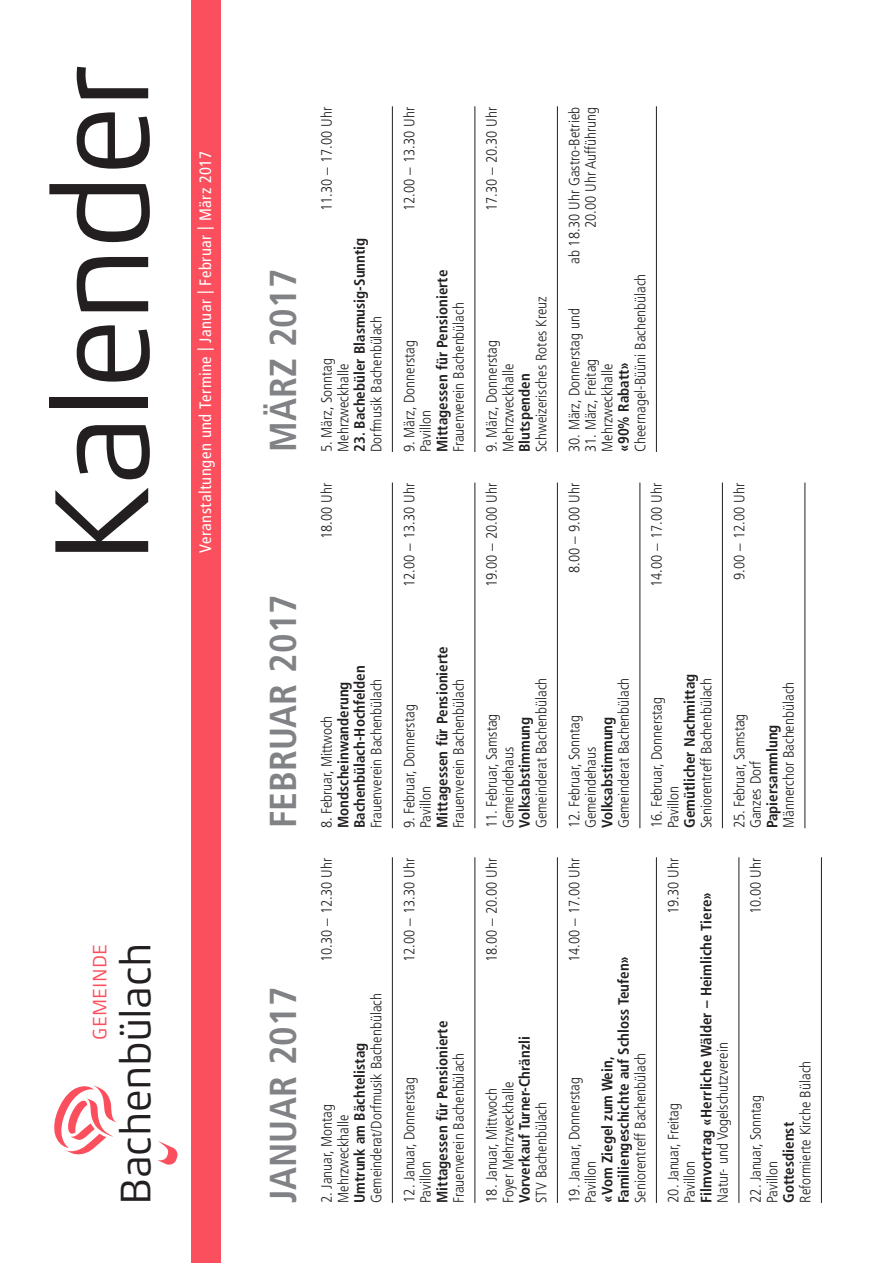
<style>
.page{position:relative;width:893px;height:1263px;background:#fff}
.page>*{position:absolute;margin:0;border:0;box-sizing:border-box;transform-origin:0 0}
.t1{font:136.5px "Xenois Sans Pro";letter-spacing:-.03em;color:#231f20}
.t2{font:43.5px "Xenois Sans Pro";letter-spacing:-.015em;color:#231f20}
.t3{font:700 condensed 37.5px "Frutiger";letter-spacing:.005em;color:#808285}
.t4{font:19.65px "Xenois Sans Pro";letter-spacing:.005em;color:#fc4f5e}
.t5{font:condensed 16.5px "Frutiger";letter-spacing:.03em;color:#fff}
.t6{font:300 condensed 15px "Frutiger";color:#231f20}
.t7{font:700 condensed 15px/16.5px "Frutiger";color:#231f20}
</style>
<div class="page">
<div style="left:191px;top:0;width:29px;height:1263px;background:#fc4f5e"></div>
<svg style="left:54px;top:1085px;width:63px;height:70px"></svg>
<svg style="left:157px;top:1141px;width:21px;height:24px"></svg>
<hr style="left:392px;top:106px;width:1px;height:346px;background:#231f20">
<hr style="left:474px;top:106px;width:1px;height:346px;background:#231f20">
<hr style="left:557px;top:106px;width:1px;height:346px;background:#231f20">
<hr style="left:656px;top:106px;width:1px;height:346px;background:#231f20">
<hr style="left:392px;top:482px;width:1px;height:346px;background:#231f20">
<hr style="left:474px;top:482px;width:1px;height:346px;background:#231f20">
<hr style="left:557px;top:482px;width:1px;height:346px;background:#231f20">
<hr style="left:639px;top:482px;width:1px;height:346px;background:#231f20">
<hr style="left:722px;top:482px;width:1px;height:346px;background:#231f20">
<hr style="left:804px;top:482px;width:1px;height:346px;background:#231f20">
<hr style="left:392px;top:857px;width:1px;height:346px;background:#231f20">
<hr style="left:474px;top:857px;width:1px;height:346px;background:#231f20">
<hr style="left:557px;top:857px;width:1px;height:346px;background:#231f20">
<hr style="left:656px;top:857px;width:1px;height:346px;background:#231f20">
<hr style="left:738px;top:857px;width:1px;height:346px;background:#231f20">
<hr style="left:821px;top:857px;width:1px;height:346px;background:#231f20">
<h1 class="t1" style="left:25px;top:565px;width:506px;rotate:-90deg">Kalender</h1>
<p class="t5" style="left:196px;top:553px;width:403px;rotate:-90deg">Veranstaltungen und Termine | Januar | Februar | März 2017</p>
<h3 class="t4" style="left:89px;top:1039px;width:97px;rotate:-90deg">GEMEINDE</h3>
<h2 class="t2" style="left:111px;top:1205px;width:264px;rotate:-90deg">Bachenbülach</h2>
<h3 class="t3" style="left:261px;top:452px;width:185px;rotate:-90deg">MÄRZ 2017</h3>
<h3 class="t3" style="left:261px;top:828px;width:236px;rotate:-90deg">FEBRUAR 2017</h3>
<h3 class="t3" style="left:261px;top:1203px;width:218px;rotate:-90deg">JANUAR 2017</h3>
<p class="t6" style="left:318px;top:211px;width:106px;rotate:-90deg">11.30 – 17.00 Uhr</p>
<p class="t7" style="left:351px;top:452px;width:216px;rotate:-90deg">23. Bachebüler Blasmusig-Sunntig</p>
<p class="t6" style="left:368px;top:452px;width:137px;rotate:-90deg">Dorfmusik Bachenbülach</p>
<p class="t6" style="left:318px;top:452px;width:95px;rotate:-90deg">5. März, Sonntag</p>
<p class="t6" style="left:335px;top:452px;width:90px;rotate:-90deg">Mehrzweckhalle</p>
<p class="t6" style="left:318px;top:539px;width:58px;rotate:-90deg">18.00 Uhr</p>
<p class="t6" style="left:401px;top:211px;width:106px;rotate:-90deg">12.00 – 13.30 Uhr</p>
<p class="t7" style="left:434px;top:452px;width:184px;rotate:-90deg">Mittagessen für Pensionierte</p>
<p class="t6" style="left:450px;top:452px;width:151px;rotate:-90deg">Frauenverein Bachenbülach</p>
<p class="t6" style="left:401px;top:452px;width:113px;rotate:-90deg">9. März, Donnerstag</p>
<p class="t6" style="left:417px;top:452px;width:44px;rotate:-90deg">Pavillon</p>
<p class="t6" style="left:401px;top:587px;width:106px;rotate:-90deg">12.00 – 13.30 Uhr</p>
<p class="t6" style="left:483px;top:211px;width:106px;rotate:-90deg">17.30 – 20.30 Uhr</p>
<p class="t6" style="left:533px;top:452px;width:157px;rotate:-90deg">Schweizerisches Rotes Kreuz</p>
<p class="t6" style="left:483px;top:452px;width:113px;rotate:-90deg">9. März, Donnerstag</p>
<p class="t6" style="left:500px;top:452px;width:90px;rotate:-90deg">Mehrzweckhalle</p>
<p class="t7" style="left:516px;top:452px;width:80px;rotate:-90deg">Blutspenden</p>
<p class="t6" style="left:483px;top:587px;width:106px;rotate:-90deg">19.00 – 20.00 Uhr</p>
<p class="t6" style="left:566px;top:264px;width:159px;rotate:-90deg">ab 18.30 Uhr Gastro-Betrieb</p>
<p class="t6" style="left:582px;top:228px;width:123px;rotate:-90deg">20.00 Uhr Aufführung</p>
<p class="t6" style="left:632px;top:452px;width:180px;rotate:-90deg">Cheernagel-Büüni Bachenbülach</p>
<p class="t6" style="left:566px;top:452px;width:145px;rotate:-90deg">30. März, Donnerstag und</p>
<p class="t6" style="left:582px;top:452px;width:95px;rotate:-90deg">31. März, Freitag</p>
<p class="t6" style="left:599px;top:452px;width:90px;rotate:-90deg">Mehrzweckhalle</p>
<p class="t7" style="left:615px;top:452px;width:92px;rotate:-90deg">«90% Rabatt»</p>
<p class="t6" style="left:566px;top:573px;width:91px;rotate:-90deg">8.00 – 9.00 Uhr</p>
<p class="t6" style="left:648px;top:587px;width:106px;rotate:-90deg">14.00 – 17.00 Uhr</p>
<p class="t6" style="left:731px;top:580px;width:98px;rotate:-90deg">9.00 – 12.00 Uhr</p>
<p class="t7" style="left:335px;top:828px;width:164px;rotate:-90deg">Mondscheinwanderung<br>Bachenbülach-Hochfelden</p>
<p class="t6" style="left:368px;top:828px;width:151px;rotate:-90deg">Frauenverein Bachenbülach</p>
<p class="t6" style="left:318px;top:828px;width:114px;rotate:-90deg">8. Februar, Mittwoch</p>
<p class="t6" style="left:318px;top:962px;width:106px;rotate:-90deg">10.30 – 12.30 Uhr</p>
<p class="t6" style="left:368px;top:1203px;width:211px;rotate:-90deg">Gemeinderat/Dorfmusik Bachenbülach</p>
<p class="t7" style="left:351px;top:1203px;width:162px;rotate:-90deg">Umtrunk am Bächtelistag</p>
<p class="t6" style="left:318px;top:1203px;width:100px;rotate:-90deg">2. Januar, Montag</p>
<p class="t6" style="left:335px;top:1203px;width:90px;rotate:-90deg">Mehrzweckhalle</p>
<p class="t7" style="left:434px;top:828px;width:184px;rotate:-90deg">Mittagessen für Pensionierte</p>
<p class="t6" style="left:450px;top:828px;width:151px;rotate:-90deg">Frauenverein Bachenbülach</p>
<p class="t6" style="left:401px;top:828px;width:125px;rotate:-90deg">9. Februar, Donnerstag</p>
<p class="t6" style="left:417px;top:828px;width:44px;rotate:-90deg">Pavillon</p>
<p class="t6" style="left:401px;top:962px;width:106px;rotate:-90deg">12.00 – 13.30 Uhr</p>
<p class="t7" style="left:434px;top:1203px;width:184px;rotate:-90deg">Mittagessen für Pensionierte</p>
<p class="t6" style="left:450px;top:1203px;width:151px;rotate:-90deg">Frauenverein Bachenbülach</p>
<p class="t6" style="left:401px;top:1203px;width:127px;rotate:-90deg">12. Januar, Donnerstag</p>
<p class="t6" style="left:417px;top:1203px;width:44px;rotate:-90deg">Pavillon</p>
<p class="t6" style="left:533px;top:828px;width:152px;rotate:-90deg">Gemeinderat Bachenbülach</p>
<p class="t6" style="left:483px;top:828px;width:116px;rotate:-90deg">11. Februar, Samstag</p>
<p class="t7" style="left:516px;top:828px;width:113px;rotate:-90deg">Volksabstimmung</p>
<p class="t6" style="left:500px;top:828px;width:83px;rotate:-90deg">Gemeindehaus</p>
<p class="t6" style="left:483px;top:962px;width:106px;rotate:-90deg">18.00 – 20.00 Uhr</p>
<p class="t7" style="left:516px;top:1203px;width:168px;rotate:-90deg">Vorverkauf Turner-Chränzli</p>
<p class="t6" style="left:500px;top:1203px;width:123px;rotate:-90deg">Foyer Mehrzweckhalle</p>
<p class="t6" style="left:483px;top:1203px;width:116px;rotate:-90deg">18. Januar, Mittwoch</p>
<p class="t6" style="left:533px;top:1203px;width:102px;rotate:-90deg">STV Bachenbülach</p>
<p class="t6" style="left:615px;top:828px;width:152px;rotate:-90deg">Gemeinderat Bachenbülach</p>
<p class="t6" style="left:566px;top:828px;width:115px;rotate:-90deg">12. Februar, Sonntag</p>
<p class="t7" style="left:599px;top:828px;width:113px;rotate:-90deg">Volksabstimmung</p>
<p class="t6" style="left:582px;top:828px;width:83px;rotate:-90deg">Gemeindehaus</p>
<p class="t7" style="left:681px;top:828px;width:156px;rotate:-90deg">Gemütlicher Nachmittag</p>
<p class="t6" style="left:698px;top:828px;width:152px;rotate:-90deg">Seniorentreff Bachenbülach</p>
<p class="t6" style="left:648px;top:828px;width:133px;rotate:-90deg">16. Februar, Donnerstag</p>
<p class="t6" style="left:665px;top:828px;width:44px;rotate:-90deg">Pavillon</p>
<p class="t6" style="left:780px;top:828px;width:148px;rotate:-90deg">Männerchor Bachenbülach</p>
<p class="t6" style="left:731px;top:828px;width:116px;rotate:-90deg">25. Februar, Samstag</p>
<p class="t7" style="left:764px;top:828px;width:105px;rotate:-90deg">Papiersammlung</p>
<p class="t6" style="left:747px;top:828px;width:69px;rotate:-90deg">Ganzes Dorf</p>
<p class="t6" style="left:566px;top:962px;width:106px;rotate:-90deg">14.00 – 17.00 Uhr</p>
<p class="t7" style="left:599px;top:1203px;width:248px;rotate:-90deg">«Vom Ziegel zum Wein,<br>Familiengeschichte auf Schloss Teufen»</p>
<p class="t6" style="left:632px;top:1203px;width:152px;rotate:-90deg">Seniorentreff Bachenbülach</p>
<p class="t6" style="left:566px;top:1203px;width:127px;rotate:-90deg">19. Januar, Donnerstag</p>
<p class="t6" style="left:582px;top:1203px;width:44px;rotate:-90deg">Pavillon</p>
<p class="t6" style="left:665px;top:914px;width:58px;rotate:-90deg">19.30 Uhr</p>
<p class="t7" style="left:698px;top:1203px;width:312px;rotate:-90deg">Filmvortrag «Herrliche Wälder – Heimliche Tiere»</p>
<p class="t6" style="left:714px;top:1203px;width:162px;rotate:-90deg">Natur- und Vogelschutzverein</p>
<p class="t6" style="left:665px;top:1203px;width:101px;rotate:-90deg">20. Januar, Freitag</p>
<p class="t6" style="left:681px;top:1203px;width:44px;rotate:-90deg">Pavillon</p>
<p class="t6" style="left:747px;top:914px;width:58px;rotate:-90deg">10.00 Uhr</p>
<p class="t6" style="left:797px;top:1203px;width:143px;rotate:-90deg">Reformierte Kirche Bülach</p>
<p class="t6" style="left:747px;top:1203px;width:109px;rotate:-90deg">22. Januar, Sonntag</p>
<p class="t7" style="left:780px;top:1203px;width:82px;rotate:-90deg">Gottesdienst</p>
<p class="t6" style="left:764px;top:1203px;width:44px;rotate:-90deg">Pavillon</p>
</div>
